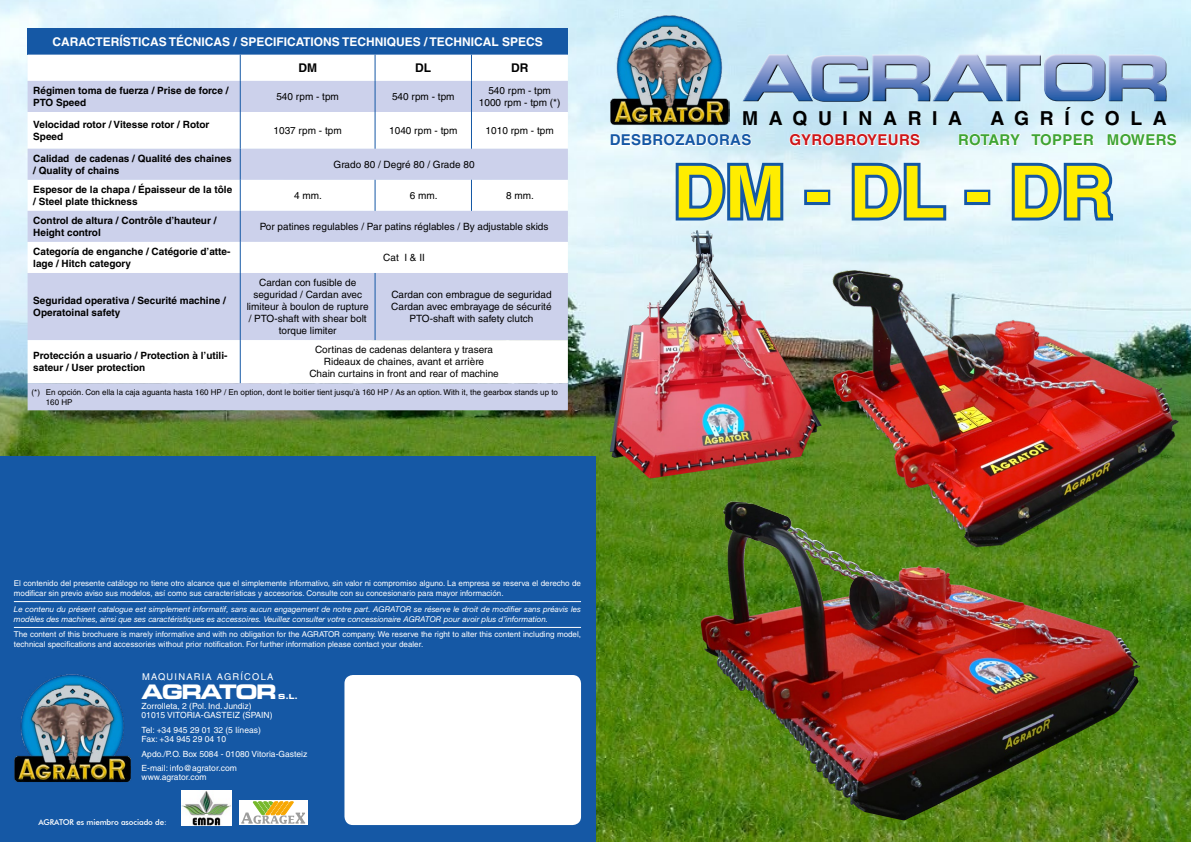
<style>
.page{position:relative;width:1191px;height:842px;background:#fff}
.page>*{position:absolute;margin:0;border:0;box-sizing:border-box;transform-origin:0 0}
.t1{font:700 72px "Helvetica";color:#ffed00}
.t2{font:20px "Eurostile LT Std Bold Ex 2";letter-spacing:-.08em;color:#fff}
.t3{font:700 19.3px "Helvetica";letter-spacing:.55em;color:#000}
.t4{font:700 15px "Helvetica";letter-spacing:.02em;color:#3fa535}
.t5{font:700 15px "Helvetica";letter-spacing:.02em;color:#1558a5}
.t6{font:700 15px "Helvetica";letter-spacing:.02em;color:#cd171a}
.t7{font:700 12px "Helvetica";color:#fff}
.t8{font:700 12px "Helvetica";color:#000}
.t9{font:10px/12px "Helvetica";color:#000;text-align:center}
.t10{font:700 10px/12px "Helvetica";color:#000}
.t11{font:9.3px "Helvetica";letter-spacing:.13em;color:#fff}
.t12{font:8.5px/9px "Helvetica";color:#fff}
.t13{font:8px/10px "Helvetica";color:#fff}
.t14{font:italic 8px/10px "Helvetica Neue";color:#fff}
.t15{font:8px/9.6px "Helvetica";color:#000}
.t16{font:500 8px "Futura BT";letter-spacing:-.01em;color:#fff}
.t17{font:7px "Eurostile LT Std Bold Ex 2";color:#fff}
</style>
<div class="page">
<img style="left:0;top:0;width:1191px;height:842px">
<div style="left:0;top:457px;width:595px;height:385px;background:#1558a5"></div>
<img style="left:14px;top:674px;width:117px;height:108px">
<div style="left:344px;top:675px;width:237px;height:150px;background:#fff;border-radius:9px"></div>
<hr style="left:14px;top:601px;width:567px;height:1px;background:#fff">
<hr style="left:14px;top:627px;width:567px;height:1px;background:#fff">
<img style="left:182px;top:791px;width:49px;height:34px">
<div style="left:239px;top:800px;width:68px;height:25px;background:#fff"></div>
<svg style="left:241px;top:801px;width:64px;height:23px"></svg>
<img style="left:609px;top:14px;width:120px;height:111px">
<svg style="left:672px;top:160px;width:114px;height:64px;background:#709dca"></svg>
<div style="left:804px;top:190px;width:26px;height:15px;border:6px solid #1558a5"></div>
<svg style="left:848px;top:160px;width:101px;height:64px;background:#8fb4d6"></svg>
<svg style="left:609px;top:127px;width:143px;height:20px"></svg>
<svg style="left:788px;top:133px;width:133px;height:14px"></svg>
<svg style="left:957px;top:118px;width:220px;height:106px;background:#c2dced"></svg>
<div style="left:740px;top:52px;width:427px;height:50px;background:#fff;opacity:.75"></div>
<svg style="left:740px;top:54px;width:428px;height:48px;background:#98b3d6"></svg>
<img style="left:826px;top:271px;width:355px;height:287px">
<img style="left:700px;top:501px;width:83px;height:223px">
<div style="left:28px;top:28px;width:540px;height:27px;background:#1558a5"></div>
<svg style="left:28px;top:55px;width:540px;height:26px"></svg>
<svg style="left:28px;top:81px;width:540px;height:329px;fill:#ccd1eb"></svg>
<svg style="left:28px;top:242px;width:540px;height:31px"></svg>
<svg style="left:28px;top:340px;width:540px;height:43px"></svg>
<svg style="left:240px;top:55px;width:1px;height:26px"></svg>
<svg style="left:375px;top:55px;width:1px;height:26px"></svg>
<svg style="left:471px;top:55px;width:1px;height:26px"></svg>
<hr style="left:240px;top:81px;width:1px;height:31px;background:#1558a5">
<hr style="left:375px;top:81px;width:1px;height:31px;background:#1558a5">
<hr style="left:471px;top:81px;width:1px;height:31px;background:#1558a5">
<hr style="left:240px;top:112px;width:1px;height:37px;background:#1558a5">
<hr style="left:375px;top:112px;width:1px;height:37px;background:#1558a5">
<hr style="left:471px;top:112px;width:1px;height:37px;background:#1558a5">
<hr style="left:240px;top:149px;width:1px;height:31px;background:#1558a5">
<hr style="left:240px;top:180px;width:1px;height:31px;background:#1558a5">
<hr style="left:375px;top:180px;width:1px;height:31px;background:#1558a5">
<hr style="left:471px;top:180px;width:1px;height:31px;background:#1558a5">
<hr style="left:240px;top:211px;width:1px;height:31px;background:#1558a5">
<hr style="left:240px;top:242px;width:1px;height:31px;background:#1558a5">
<hr style="left:240px;top:273px;width:1px;height:67px;background:#1558a5">
<hr style="left:375px;top:273px;width:1px;height:67px;background:#1558a5">
<hr style="left:240px;top:340px;width:1px;height:43px;background:#1558a5">
<img style="left:609px;top:231px;width:212px;height:248px">
<h3 class="t7" style="left:53px;top:35px;width:492px">CARACTERÍSTICAS TÉCNICAS / SPECIFICATIONS TECHNIQUES / TECHNICAL SPECS</h3>
<h3 class="t8" style="left:298px;top:61px;width:20px">DM</h3>
<h3 class="t8" style="left:415px;top:61px;width:17px">DL</h3>
<h3 class="t8" style="left:511px;top:61px;width:19px">DR</h3>
<p class="t10" style="left:33px;top:85px;width:197px">Régimen toma de fuerza / Prise de force /<br>PTO Speed</p>
<p class="t9" style="left:276px;top:91px;width:64px">540 rpm - tpm</p>
<p class="t9" style="left:392px;top:91px;width:64px">540 rpm - tpm</p>
<p class="t9" style="left:479px;top:85px;width:83px">540 rpm - tpm<br>1000 rpm - tpm (*)</p>
<p class="t10" style="left:33px;top:119px;width:178px">Velocidad rotor / Vitesse rotor / Rotor<br>Speed</p>
<p class="t9" style="left:274px;top:125px;width:70px">1037 rpm - tpm</p>
<p class="t9" style="left:389px;top:125px;width:70px">1040 rpm - tpm</p>
<p class="t9" style="left:485px;top:125px;width:70px">1010 rpm - tpm</p>
<p class="t10" style="left:33px;top:152px;width:200px">Calidad de cadenas / Qualité des chaines / Quality of chains</p>
<p class="t9" style="left:334px;top:159px;width:142px">Grado 80 / Degré 80 / Grade 80</p>
<p class="t10" style="left:33px;top:183px;width:200px">Espesor de la chapa / Épaisseur de la tôle / Steel plate thickness</p>
<p class="t9" style="left:294px;top:190px;width:29px">4 mm.</p>
<p class="t9" style="left:410px;top:190px;width:29px">6 mm.</p>
<p class="t9" style="left:506px;top:190px;width:29px">8 mm.</p>
<p class="t10" style="left:33px;top:215px;width:185px">Control de altura / Contrôle d’hauteur /<br>Height control</p>
<p class="t9" style="left:260px;top:221px;width:290px">Por patines regulables / Par patins réglables / By adjustable skids</p>
<p class="t10" style="left:33px;top:246px;width:199px">Categoría de enganche / Catégorie d’atte&shy;lage / Hitch category</p>
<p class="t9" style="left:383px;top:252px;width:43px">Cat I &amp; II</p>
<p class="t10" style="left:33px;top:295px;width:194px">Seguridad operativa / Securité machine /<br>Operatoinal safety</p>
<p class="t9" style="left:247px;top:277px;width:123px">Cardan con fusible de seguridad / Cardan avec limiteur à boulon de rupture / PTO-shaft with shear bolt torque limiter</p>
<p class="t9" style="left:391px;top:289px;width:162px">Cardan con embrague de seguridad<br>Cardan avec embrayage de sécurité<br>PTO-shaft with safety clutch</p>
<p class="t10" style="left:33px;top:350px;width:196px">Protección a usuario / Protection à l’utili&shy;sateur / User protection</p>
<p class="t9" style="left:309px;top:344px;width:191px">Cortinas de cadenas delantera y trasera<br>Rideaux de chaines, avant et arrière<br>Chain curtains in front and rear of machine</p>
<p class="t15" style="left:46px;top:387px;width:514px;text-indent:-14px">(*) En opción. Con ella la caja aguanta hasta 160 HP / En option, dont le boitier tient jusqu’à 160 HP / As an option. With it, the gearbox stands up to<br>160 HP</p>
<h3 class="t3" style="left:742px;top:106px;width:221px">MAQUINARIA</h3>
<h3 class="t3" style="left:990px;top:106px;width:178px">AGRÍCOLA</h3>
<h3 class="t5" style="left:609px;top:131px;width:143px">DESBROZADORAS</h3>
<h3 class="t6" style="left:789px;top:131px;width:132px">GYROBROYEURS</h3>
<h3 class="t4" style="left:958px;top:131px;width:220px">ROTARY TOPPER MOWERS</h3>
<h1 class="t1" style="left:673px;top:148px;width:441px">DM - DL - DR</h1>
<p class="t13" style="left:14px;top:578px;width:568px">El contenido del presente catálogo no tiene otro alcance que el simplemente informativo, sin valor ni compromiso alguno. La empresa se reserva el derecho de modificar sin previo aviso sus modelos, así como sus características y accesorios. Consulte con su concesionario para mayor información.</p>
<p class="t14" style="left:14px;top:604px;width:568px">Le contenu du présent catalogue est simplement informatif, sans aucun engagement de notre part. AGRATOR se réserve le droit de modifier sans préavis les modèles des machines, ainsi que ses caractéristiques es accessoires. Veuillez consulter votre concessionaire AGRATOR pour avoir plus d’information.</p>
<p class="t13" style="left:14px;top:629px;width:568px">The content of this brochuere is marely informative and with no obligation for the AGRATOR company. We reserve the right to alter this content including model, technical specifications and accessories without prior notification. For further information please contact your dealer.</p>
<p class="t11" style="left:142px;top:672px;width:133px">MAQUINARIA AGRÍCOLA</p>
<h2 class="t2" style="left:142px;top:678px;width:137px">AGRATOR</h2>
<p class="t17" style="left:278px;top:691px;width:21px">S.L.</p>
<p class="t12" style="left:142px;top:702px;width:132px">Zorrolleta, 2 (Pol. Ind. Jundiz)<br>01015 VITORIA-GASTEIZ (SPAIN)</p>
<p class="t12" style="left:142px;top:725px;width:121px">Tel: +34 945 29 01 32 (5 líneas)<br>Fax: +34 945 29 04 10</p>
<p class="t12" style="left:142px;top:746px;width:167px;line-height:14.7px">Apdo./P.O. Box 5084 - 01080 Vitoria-Gasteiz<br>E-mail: info@agrator.com</p>
<p class="t12" style="left:142px;top:773px;width:67px">www.agrator.com</p>
<p class="t16" style="left:38px;top:817px;width:130px">AGRATOR es miembro asociado de:</p>
</div>
